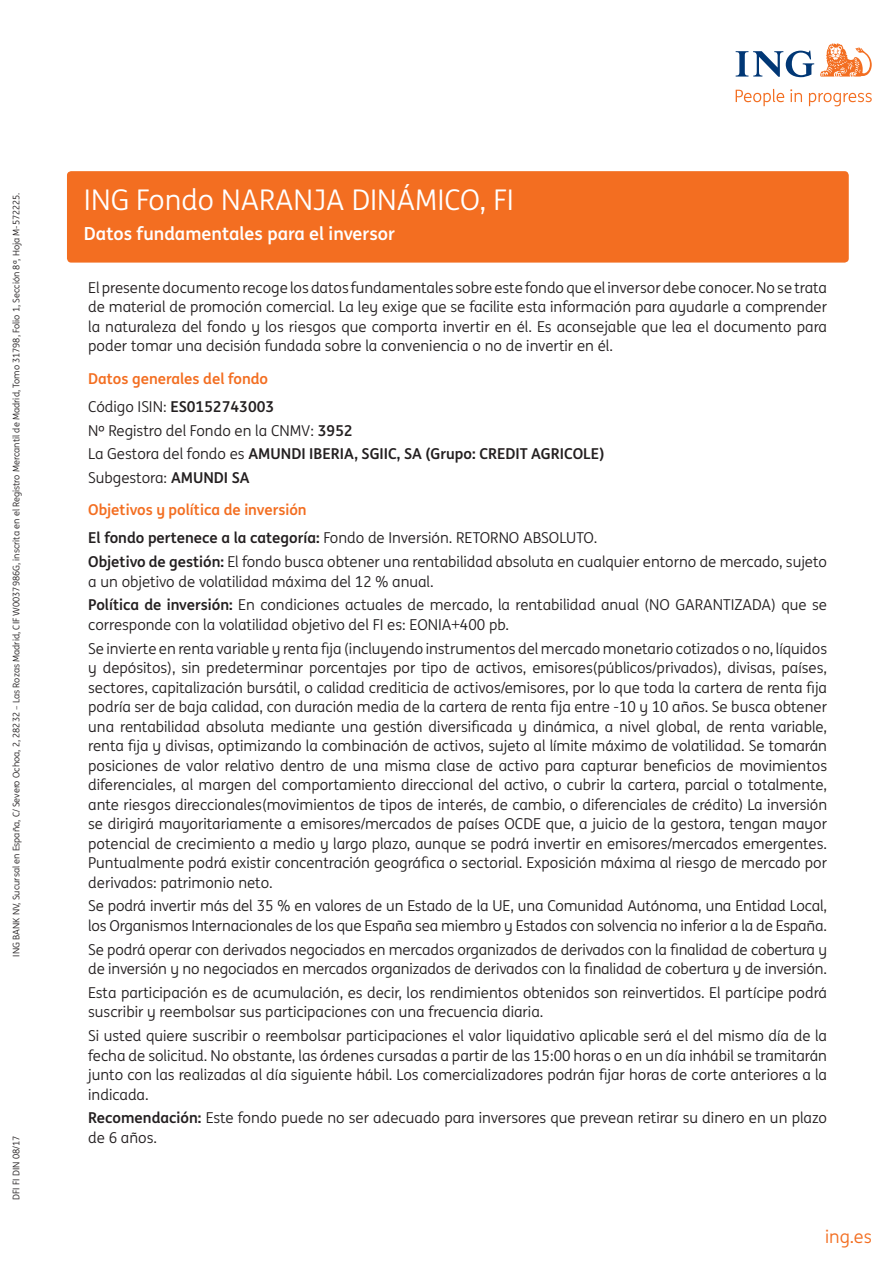
<style>
.page{position:relative;width:893px;height:1263px;background:#fff}
.page>*{position:absolute;margin:0;border:0;box-sizing:border-box;transform-origin:0 0}
.TITULO_PORTADA{font:28.5px "ING Me";color:#fff}
.Subtitular_pastilla{font:700 18px "ING Me";color:#fff}
.t1{font:18px "ING Me";color:#f36e21}
.Texto{font:15px/19.5px "ING Me";color:#231f20}
.Texto-2{font:700 15px "ING Me";color:#231f20}
.titular{font:700 15px "ING Me";color:#f36e21}
.t2{font:9.15px "ING Me";color:#231f20}
.s1{font-weight:400}
.s2{font-weight:700}
</style>
<div class="page">
<svg style="left:736px;top:51px;width:78px;height:26px"></svg>
<svg style="left:820px;top:43px;width:52px;height:34px"></svg>
<svg style="left:736px;top:89px;width:48px;height:17px"></svg>
<svg style="left:790px;top:89px;width:12px;height:13px"></svg>
<svg style="left:809px;top:93px;width:63px;height:13px"></svg>
<div style="left:67px;top:171px;width:782px;height:92px;background:#f36e21;border-radius:4px"></div>
<p class="t2" style="left:10px;top:956px;width:766px;rotate:-90deg">ING BANK NV, Sucursal en España, C/ Severo Ochoa, 2, 28232 – Las Rozas Madrid, CIF W0037986G, inscrita en el Registro Mercantil de Madrid, Tomo 31798, Folio 1, Sección 8ª, Hoja M-572225.</p>
<p class="t2" style="left:10px;top:1200px;width:66px;rotate:-90deg">DFI FI DIN 08/17</p>
<p class="TITULO_PORTADA" style="left:84px;top:179px;width:431px">ING Fondo NARANJA DINÁMICO, FI</p>
<p class="Subtitular_pastilla" style="left:84px;top:219px;width:313px">Datos fundamentales para el inversor</p>
<p class="Texto" style="left:88px;top:277px;width:740px;text-align:justify">El presente documento recoge los datos fundamentales sobre este fondo que el inversor debe conocer. No se trata de material de promoción comercial. La ley exige que se facilite esta información para ayudarle a comprender la naturaleza del fondo y los riesgos que comporta invertir en él. Es aconsejable que lea el documento para poder tomar una decisión fundada sobre la conveniencia o no de invertir en él.</p>
<p class="titular" style="left:88px;top:366px;width:181px">Datos generales del fondo</p>
<p class="Texto-2" style="left:88px;top:394px;width:188px"><span class="s1">Código ISIN:</span> ES0152743003</p>
<p class="Texto" style="left:88px;top:420px;width:266px">Nº Registro del Fondo en la CNMV: <span class="s2">3952</span></p>
<p class="Texto-2" style="left:88px;top:442px;width:518px"><span class="s1">La Gestora del fondo es</span> AMUNDI IBERIA, SGIIC, SA (Grupo: CREDIT AGRICOLE)</p>
<p class="Texto" style="left:88px;top:467px;width:163px">Subgestora: <span class="s2">AMUNDI SA</span></p>
<p class="titular" style="left:88px;top:498px;width:220px">Objetivos y política de inversión</p>
<p class="Texto" style="left:88px;top:527px;width:511px"><span class="s2">El fondo pertenece a la categoría:</span> Fondo de Inversión. RETORNO ABSOLUTO.</p>
<p class="Texto" style="left:88px;top:551px;width:740px"><span class="s2">Objetivo de gestión:</span> El fondo busca obtener una rentabilidad absoluta en cualquier entorno de mercado, sujeto a un objetivo de volatilidad máxima del 12 % anual.</p>
<p class="Texto" style="left:88px;top:594px;width:740px"><span class="s2">Política de inversión:</span> En condiciones actuales de mercado, la rentabilidad anual (NO GARANTIZADA) que se corresponde con la volatilidad objetivo del FI es: EONIA+400 pb.</p>
<p class="Texto" style="left:88px;top:638px;width:740px;text-align:justify">Se invierte en renta variable y renta fija (incluyendo instrumentos del mercado monetario cotizados o no, líquidos y depósitos), sin predeterminar porcentajes por tipo de activos, emisores(públicos/privados), divisas, países, sectores, capitalización bursátil, o calidad crediticia de activos/emisores, por lo que toda la cartera de renta fija podría ser de baja calidad, con duración media de la cartera de renta fija entre -10 y 10 años. Se busca obtener una rentabilidad absoluta mediante una gestión diversificada y dinámica, a nivel global, de renta variable, renta fija y divisas, optimizando la combinación de activos, sujeto al límite máximo de volatilidad. Se tomarán posiciones de valor relativo dentro de una misma clase de activo para capturar beneficios de movimientos diferenciales, al margen del comportamiento direccional del activo, o cubrir la cartera, parcial o totalmente, ante riesgos direccionales(movimientos de tipos de interés, de cambio, o diferenciales de crédito) La inversión se dirigirá mayoritariamente a emisores/mercados de países OCDE que, a juicio de la gestora, tengan mayor potencial de crecimiento a medio y largo plazo, aunque se podrá invertir en emisores/mercados emergentes.<br>Puntualmente podrá existir concentración geográfica o sectorial. Exposición máxima al riesgo de mercado por derivados: patrimonio neto.</p>
<p class="Texto" style="left:88px;top:895px;width:740px">Se podrá invertir más del 35 % en valores de un Estado de la UE, una Comunidad Autónoma, una Entidad Local, los Organismos Internacionales de los que España sea miembro y Estados con solvencia no inferior a la de España.</p>
<p class="Texto" style="left:88px;top:939px;width:740px">Se podrá operar con derivados negociados en mercados organizados de derivados con la finalidad de cobertura y de inversión y no negociados en mercados organizados de derivados con la finalidad de cobertura y de inversión.</p>
<p class="Texto" style="left:88px;top:982px;width:740px">Esta participación es de acumulación, es decir, los rendimientos obtenidos son reinvertidos. El partícipe podrá suscribir y reembolsar sus participaciones con una frecuencia diaria.</p>
<p class="Texto" style="left:88px;top:1025px;width:740px;text-align:justify">Si usted quiere suscribir o reembolsar participaciones el valor liquidativo aplicable será el del mismo día de la fecha de solicitud. No obstante, las órdenes cursadas a partir de las 15:00 horas o en un día inhábil se tramitarán junto con las realizadas al día siguiente hábil. Los comercializadores podrán fijar horas de corte anteriores a la indicada.</p>
<p class="Texto" style="left:88px;top:1107px;width:740px"><span class="s2">Recomendación:</span> Este fondo puede no ser adecuado para inversores que prevean retirar su dinero en un plazo de 6 años.</p>
<p class="t1" style="left:825px;top:1223px;width:48px">ing.es</p>
</div>
